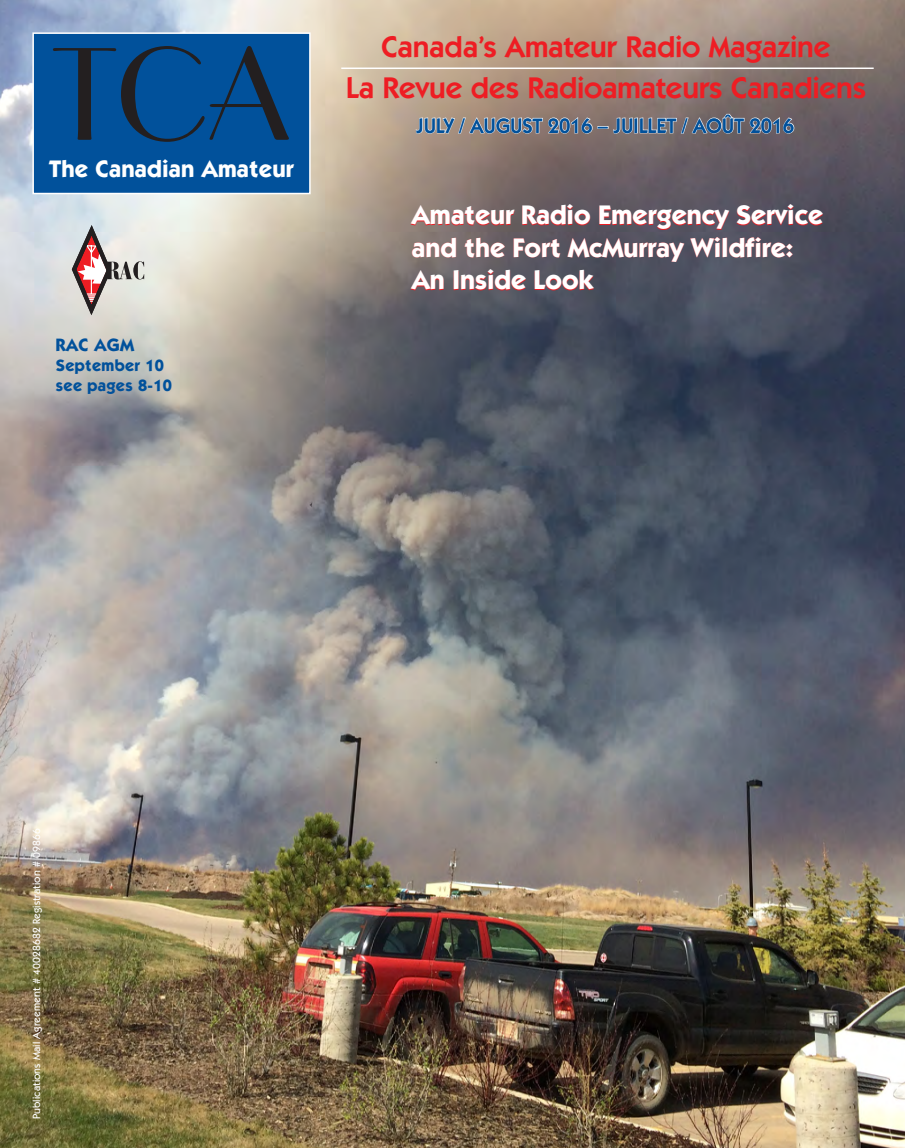
<style>
.page{position:relative;width:905px;height:1148px;background:#fff}
.page>*{position:absolute;margin:0;border:0;box-sizing:border-box;transform-origin:0 0}
.t1{font:126px "Parisian";color:#231f20}
.Body_text{font:600 30px "Itc Kabel";color:#ee1d23}
.Body_text-2{font:700 27px/32.4px "Itc Kabel";color:#fff}
.Body_text-3{font:700 24px "Itc Kabel";letter-spacing:.01em;color:#fff}
.Body_text-4{font:600 21px "Itc Kabel";letter-spacing:-.01em;color:#01519b}
.Body_text-5{font:700 18px "Itc Kabel";letter-spacing:.02em;color:#01519b}
.Body_text-6{font:700 16.5px "Itc Kabel";letter-spacing:.02em;color:#01519b}
.Body_text-7{font:500 10.5px "Itc Kabel";letter-spacing:.01em;color:#fff}
</style>
<div class="page">
<img style="left:0;top:0;width:904px;height:1148px">
<svg style="left:415px;top:117px;width:218px;height:17px;background:#b1a199"></svg>
<div style="left:634px;top:118px;width:3px;height:15px;border:1px solid #fff"></div>
<svg style="left:639px;top:114px;width:155px;height:20px;background:#958b8b"></svg>
<hr style="left:341px;top:68px;width:532px;height:1px;background:#fff">
<div style="left:32px;top:32px;width:278px;height:162px;background:#01519b;border:2px solid #fff"></div>
<svg style="left:72px;top:225px;width:72px;height:90px;background:#c7b7b5"></svg>
<p class="t1" style="left:53px;top:26px;width:237px">TCA</p>
<p class="Body_text-3" style="left:49px;top:154px;width:246px">The Canadian Amateur</p>
<p class="Body_text-5" style="left:56px;top:334px;width:80px">RAC AGM</p>
<p class="Body_text-6" style="left:56px;top:355px;width:110px">September 10</p>
<p class="Body_text-6" style="left:56px;top:375px;width:118px">see pages 8-10</p>
<p class="Body_text" style="left:381px;top:29px;width:450px">Canada’s Amateur Radio Magazine</p>
<p class="Body_text" style="left:346px;top:70px;width:522px">La Revue des Radioamateurs Canadiens</p>
<p class="Body_text-4" style="left:416px;top:113px;width:380px">JULY / AUGUST 2016 – JUILLET / AOÛT 2016</p>
<p class="Body_text-2" style="left:412px;top:198px;width:413px">Amateur Radio Emergency Service and the Fort McMurray Wildfire:<br>An Inside Look</p>
<p class="Body_text-7" style="left:30px;top:1119px;width:292px;rotate:-90deg">Publications Mail Agreement # 40028682 Registration # 09866</p>
</div>
